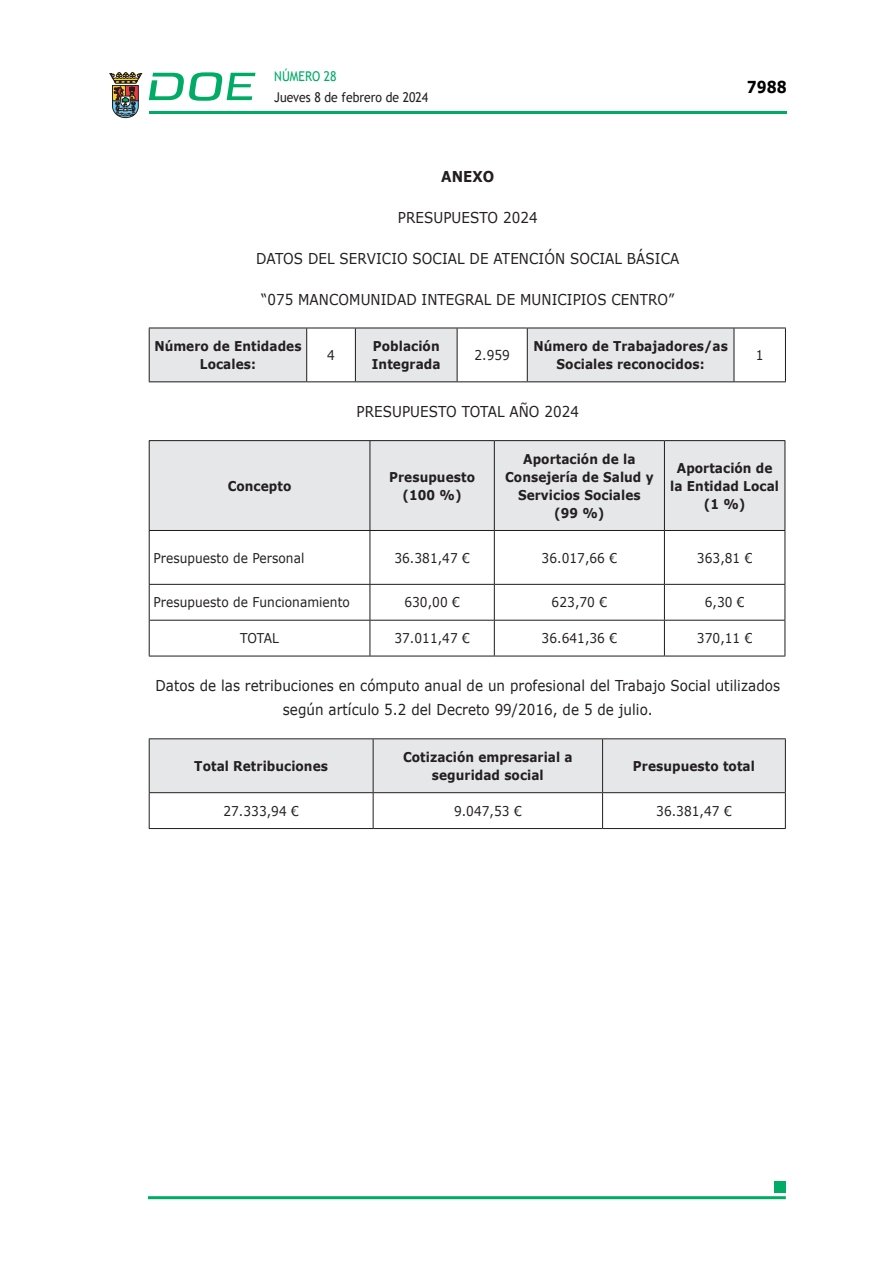
<style>
.page{position:relative;width:893px;height:1263px;background:#fff}
.page>*{position:absolute;margin:0;border:0;box-sizing:border-box;transform-origin:0 0}
.t1{font:700 16.5px "Verdana";color:#000;scale:.85 1}
.CUERPO_DE_TEXTO{font:15px/24px "Verdana";letter-spacing:.005em;color:#231f20;text-align:center;scale:.9 1}
.CUERPO_DE_TEXTO-2{font:700 15px "Verdana";letter-spacing:.005em;color:#231f20;scale:.9 1}
.TABLATITULO{font:700 13.5px/18px "Verdana";letter-spacing:.005em;color:#231f20;text-align:center;scale:.9 1}
.CUERPO_DE_TEXTO-3{font:13.5px "Verdana";letter-spacing:.005em;color:#231f20;scale:.9 1}
.t2{font:13.5px "Trebuchet MS";color:#231f20;scale:.9 1}
.t3{font:13.5px "Trebuchet MS";color:#00ab67;scale:.9 1}
</style>
<div class="page">
<hr style="left:149px;top:111px;width:638px;height:3px;background:#00ab66">
<svg style="left:109px;top:72px;width:33px;height:46px"></svg>
<svg style="left:149px;top:72px;width:106px;height:29px"></svg>
<hr style="left:148px;top:1196px;width:638px;height:3px;background:#00ab66">
<div style="left:775px;top:1181px;width:11px;height:11px;background:#00ab66"></div>
<svg style="left:150px;top:329px;width:584px;height:52px"></svg>
<hr style="left:149px;top:328px;width:158px;height:1px;background:#1c1c1b">
<hr style="left:149px;top:328px;width:1px;height:53px;background:#1c1c1b">
<hr style="left:307px;top:328px;width:48px;height:1px;background:#1c1c1b">
<hr style="left:306px;top:328px;width:1px;height:53px;background:#1c1c1b">
<hr style="left:457px;top:328px;width:70px;height:1px;background:#1c1c1b">
<hr style="left:734px;top:328px;width:52px;height:1px;background:#1c1c1b">
<hr style="left:785px;top:328px;width:1px;height:53px;background:#1c1c1b">
<hr style="left:149px;top:381px;width:158px;height:1px;background:#1c1c1b">
<hr style="left:307px;top:381px;width:48px;height:1px;background:#1c1c1b">
<hr style="left:457px;top:381px;width:70px;height:1px;background:#1c1c1b">
<hr style="left:734px;top:381px;width:52px;height:1px;background:#1c1c1b">
<hr style="left:355px;top:328px;width:102px;height:1px;background:#1c1c1b">
<hr style="left:355px;top:328px;width:1px;height:53px;background:#1c1c1b">
<hr style="left:457px;top:328px;width:1px;height:53px;background:#1c1c1b">
<hr style="left:355px;top:381px;width:102px;height:1px;background:#1c1c1b">
<hr style="left:527px;top:328px;width:207px;height:1px;background:#1c1c1b">
<hr style="left:527px;top:328px;width:1px;height:53px;background:#1c1c1b">
<hr style="left:734px;top:328px;width:1px;height:53px;background:#1c1c1b">
<hr style="left:527px;top:381px;width:207px;height:1px;background:#1c1c1b">
<div style="left:150px;top:441px;width:635px;height:89px;background:#e6e7e9"></div>
<hr style="left:149px;top:440px;width:221px;height:1px;background:#1c1c1b">
<hr style="left:149px;top:441px;width:1px;height:89px;background:#1c1c1b">
<hr style="left:370px;top:440px;width:124px;height:1px;background:#1c1c1b">
<hr style="left:370px;top:441px;width:1px;height:89px;background:#1c1c1b">
<hr style="left:494px;top:440px;width:170px;height:1px;background:#1c1c1b">
<hr style="left:494px;top:441px;width:1px;height:89px;background:#1c1c1b">
<hr style="left:664px;top:440px;width:121px;height:1px;background:#1c1c1b">
<hr style="left:664px;top:441px;width:1px;height:89px;background:#1c1c1b">
<hr style="left:785px;top:441px;width:1px;height:89px;background:#1c1c1b">
<hr style="left:149px;top:530px;width:221px;height:1px;background:#1c1c1b">
<hr style="left:149px;top:531px;width:1px;height:53px;background:#1c1c1b">
<hr style="left:370px;top:530px;width:124px;height:1px;background:#1c1c1b">
<hr style="left:370px;top:531px;width:1px;height:53px;background:#1c1c1b">
<hr style="left:494px;top:530px;width:170px;height:1px;background:#1c1c1b">
<hr style="left:494px;top:531px;width:1px;height:53px;background:#1c1c1b">
<hr style="left:664px;top:530px;width:121px;height:1px;background:#1c1c1b">
<hr style="left:664px;top:531px;width:1px;height:53px;background:#1c1c1b">
<hr style="left:785px;top:531px;width:1px;height:53px;background:#1c1c1b">
<hr style="left:149px;top:584px;width:221px;height:1px;background:#1c1c1b">
<hr style="left:149px;top:585px;width:1px;height:35px;background:#1c1c1b">
<hr style="left:370px;top:584px;width:124px;height:1px;background:#1c1c1b">
<hr style="left:370px;top:585px;width:1px;height:35px;background:#1c1c1b">
<hr style="left:494px;top:584px;width:170px;height:1px;background:#1c1c1b">
<hr style="left:494px;top:585px;width:1px;height:35px;background:#1c1c1b">
<hr style="left:664px;top:584px;width:121px;height:1px;background:#1c1c1b">
<hr style="left:664px;top:585px;width:1px;height:35px;background:#1c1c1b">
<hr style="left:785px;top:585px;width:1px;height:35px;background:#1c1c1b">
<hr style="left:149px;top:620px;width:221px;height:1px;background:#1c1c1b">
<hr style="left:149px;top:620px;width:1px;height:36px;background:#1c1c1b">
<hr style="left:370px;top:620px;width:124px;height:1px;background:#1c1c1b">
<hr style="left:370px;top:620px;width:1px;height:36px;background:#1c1c1b">
<hr style="left:494px;top:620px;width:170px;height:1px;background:#1c1c1b">
<hr style="left:494px;top:620px;width:1px;height:36px;background:#1c1c1b">
<hr style="left:664px;top:620px;width:121px;height:1px;background:#1c1c1b">
<hr style="left:664px;top:620px;width:1px;height:36px;background:#1c1c1b">
<hr style="left:785px;top:620px;width:1px;height:36px;background:#1c1c1b">
<hr style="left:149px;top:656px;width:221px;height:1px;background:#1c1c1b">
<hr style="left:370px;top:656px;width:124px;height:1px;background:#1c1c1b">
<hr style="left:494px;top:656px;width:170px;height:1px;background:#1c1c1b">
<hr style="left:664px;top:656px;width:121px;height:1px;background:#1c1c1b">
<div style="left:150px;top:739px;width:635px;height:53px;background:#e6e7e9"></div>
<hr style="left:149px;top:738px;width:224px;height:1px;background:#231f20">
<hr style="left:149px;top:739px;width:1px;height:53px;background:#231f20">
<hr style="left:373px;top:738px;width:230px;height:1px;background:#231f20">
<hr style="left:373px;top:739px;width:1px;height:53px;background:#231f20">
<hr style="left:603px;top:738px;width:183px;height:1px;background:#231f20">
<hr style="left:602px;top:739px;width:1px;height:53px;background:#231f20">
<hr style="left:785px;top:739px;width:1px;height:53px;background:#231f20">
<hr style="left:149px;top:792px;width:224px;height:1px;background:#231f20">
<hr style="left:149px;top:793px;width:1px;height:35px;background:#231f20">
<hr style="left:373px;top:792px;width:230px;height:1px;background:#231f20">
<hr style="left:373px;top:793px;width:1px;height:35px;background:#231f20">
<hr style="left:603px;top:792px;width:183px;height:1px;background:#231f20">
<hr style="left:602px;top:793px;width:1px;height:35px;background:#231f20">
<hr style="left:785px;top:793px;width:1px;height:35px;background:#231f20">
<hr style="left:149px;top:828px;width:224px;height:1px;background:#231f20">
<hr style="left:373px;top:828px;width:230px;height:1px;background:#231f20">
<hr style="left:603px;top:828px;width:183px;height:1px;background:#231f20">
<p class="t3" style="left:274px;top:67px;width:71px">NÚMERO 28</p>
<p class="t2" style="left:274px;top:88px;width:173px">Jueves 8 de febrero de 2024</p>
<p class="t1" style="left:747px;top:75px;width:48px">7988</p>
<p class="CUERPO_DE_TEXTO-2" style="left:441px;top:165px;width:61px">ANEXO</p>
<p class="CUERPO_DE_TEXTO" style="left:398px;top:205px;width:157px">PRESUPUESTO 2024</p>
<p class="CUERPO_DE_TEXTO" style="left:256px;top:246px;width:472px">DATOS DEL SERVICIO SOCIAL DE ATENCIÓN SOCIAL BÁSICA</p>
<p class="CUERPO_DE_TEXTO" style="left:261px;top:287px;width:461px">“075 MANCOMUNIDAD INTEGRAL DE MUNICIPIOS CENTRO”</p>
<p class="TABLATITULO" style="left:154px;top:337px;width:165px">Número de Entidades<br>Locales:</p>
<p class="CUERPO_DE_TEXTO-3" style="left:327px;top:346px;width:10px">4</p>
<p class="CUERPO_DE_TEXTO-3" style="left:474px;top:346px;width:41px">2.959</p>
<p class="TABLATITULO" style="left:533px;top:337px;width:218px">Número de Trabajadores/as<br>Sociales reconocidos:</p>
<p class="CUERPO_DE_TEXTO-3" style="left:756px;top:346px;width:10px">1</p>
<p class="CUERPO_DE_TEXTO" style="left:357px;top:400px;width:249px">PRESUPUESTO TOTAL AÑO 2024</p>
<p class="TABLATITULO" style="left:373px;top:337px;width:76px">Población</p>
<p class="TABLATITULO" style="left:372px;top:355px;width:78px">Integrada</p>
<p class="TABLATITULO" style="left:228px;top:476px;width:72px">Concepto</p>
<p class="TABLATITULO" style="left:389px;top:467px;width:97px">Presupuesto</p>
<p class="TABLATITULO" style="left:403px;top:485px;width:67px">(100 %)</p>
<p class="TABLATITULO" style="left:523px;top:449px;width:126px">Aportación de la</p>
<p class="TABLATITULO" style="left:505px;top:467px;width:167px">Consejería de Salud y<br>Servicios Sociales</p>
<p class="TABLATITULO" style="left:554px;top:503px;width:57px">(99 %)</p>
<p class="TABLATITULO" style="left:670px;top:458px;width:122px">Aportación de la Entidad Local</p>
<p class="TABLATITULO" style="left:704px;top:494px;width:48px">(1 %)</p>
<p class="CUERPO_DE_TEXTO-3" style="left:153px;top:548px;width:169px">Presupuesto de Personal</p>
<p class="CUERPO_DE_TEXTO-3" style="left:394px;top:548px;width:85px">36.381,47 €</p>
<p class="CUERPO_DE_TEXTO-3" style="left:542px;top:548px;width:85px">36.017,66 €</p>
<p class="CUERPO_DE_TEXTO-3" style="left:697px;top:548px;width:63px">363,81 €</p>
<p class="CUERPO_DE_TEXTO-3" style="left:153px;top:593px;width:220px">Presupuesto de Funcionamiento</p>
<p class="CUERPO_DE_TEXTO-3" style="left:404px;top:593px;width:63px">630,00 €</p>
<p class="CUERPO_DE_TEXTO-3" style="left:552px;top:593px;width:63px">623,70 €</p>
<p class="CUERPO_DE_TEXTO-3" style="left:705px;top:593px;width:46px">6,30 €</p>
<p class="CUERPO_DE_TEXTO-3" style="left:240px;top:629px;width:44px">TOTAL</p>
<p class="CUERPO_DE_TEXTO-3" style="left:394px;top:629px;width:85px">37.011,47 €</p>
<p class="CUERPO_DE_TEXTO-3" style="left:542px;top:629px;width:85px">36.641,36 €</p>
<p class="CUERPO_DE_TEXTO-3" style="left:697px;top:629px;width:63px">370,11 €</p>
<p class="CUERPO_DE_TEXTO" style="left:155px;top:674px;width:696px">Datos de las retribuciones en cómputo anual de un profesional del Trabajo Social utilizados según artículo 5.2 del Decreto 99/2016, de 5 de julio.</p>
<p class="TABLATITULO" style="left:194px;top:757px;width:150px">Total Retribuciones</p>
<p class="TABLATITULO" style="left:403px;top:748px;width:190px">Cotización empresarial a seguridad social</p>
<p class="TABLATITULO" style="left:633px;top:757px;width:137px">Presupuesto total</p>
<p class="CUERPO_DE_TEXTO-3" style="left:223px;top:801px;width:85px">27.333,94 €</p>
<p class="CUERPO_DE_TEXTO-3" style="left:454px;top:801px;width:77px">9.047,53 €</p>
<p class="CUERPO_DE_TEXTO-3" style="left:656px;top:801px;width:85px">36.381,47 €</p>
</div>
